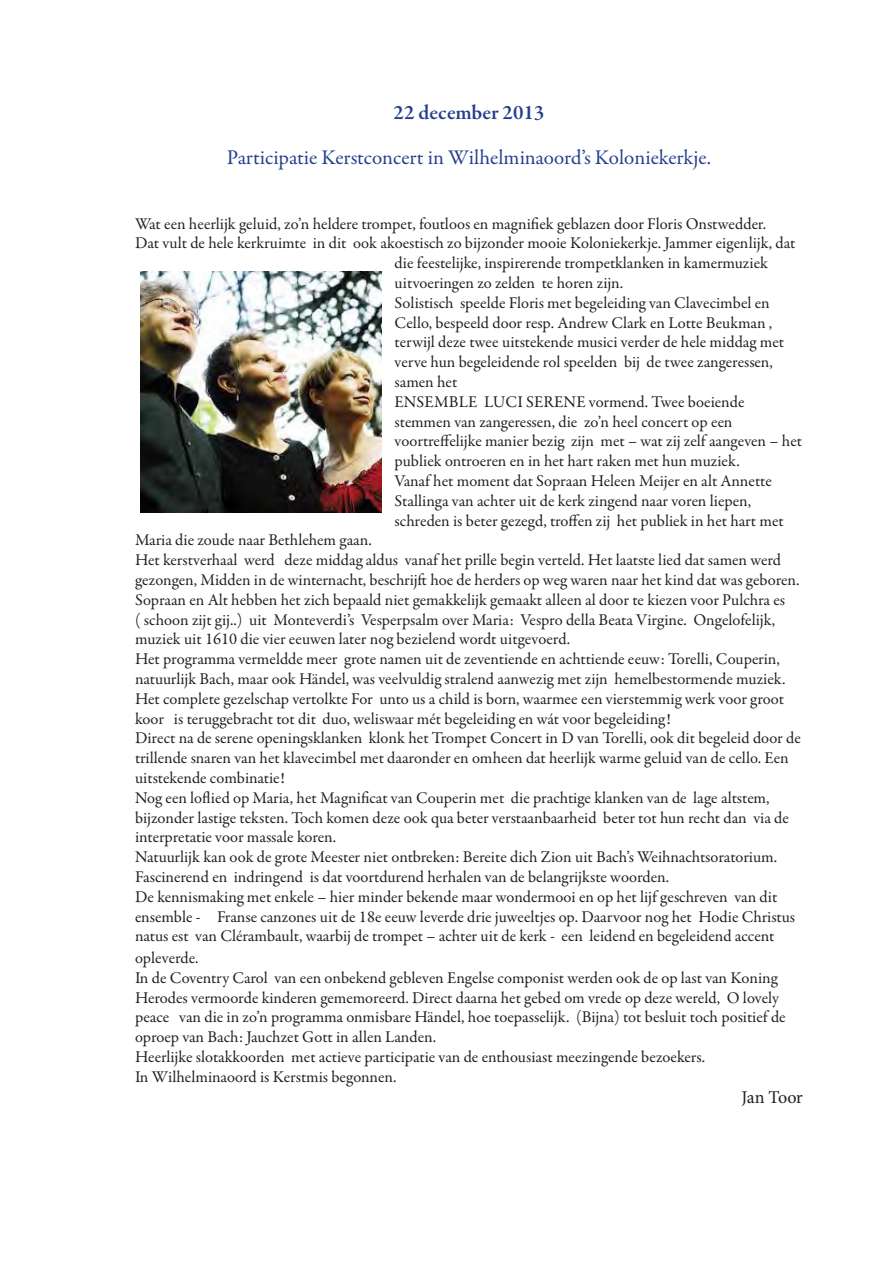
<style>
.page{position:relative;width:893px;height:1263px;background:#fff}
.page>*{position:absolute;margin:0;border:0;box-sizing:border-box;transform-origin:0 0}
.t1{font:21px "Garamond Premr Pro";color:#253f8e}
.t2{font:600 21px "Garamond Premr Pro";color:#253f8e}
.t3{font:18px "Minion Pro";letter-spacing:-.01em;color:#231f20}
.t4{font:16.5px/19.8px "Garamond Premr Pro";color:#231f20}
</style>
<div class="page">
<img style="left:140px;top:271px;width:241px;height:241px">
<p class="t2" style="left:394px;top:99px;width:152px">22 december 2013</p>
<p class="t1" style="left:227px;top:144px;width:486px">Participatie Kerstconcert in Wilhelminaoord’s Koloniekerkje.</p>
<p class="t4" style="left:135px;top:214px;width:633px">Wat een heerlijk geluid, zo’n heldere trompet, foutloos en magnifiek geblazen door Floris Onstwedder.</p>
<p class="t4" style="left:395px;top:234px;width:402px;text-indent:-260px">Dat vult de hele kerkruimte in dit ook akoestisch zo bijzonder mooie Koloniekerkje. Jammer eigenlijk, dat die feestelijke, inspirerende trompetklanken in kamermuziek</p>
<p class="t4" style="left:395px;top:273px;width:230px">uitvoeringen zo zelden te horen zijn.</p>
<p class="t4" style="left:395px;top:293px;width:391px">Solistisch speelde Floris met begeleiding van Clavecimbel en Cello, bespeeld door resp. Andrew Clark en Lotte Beukman , terwijl deze twee uitstekende musici verder de hele middag met verve hun begeleidende rol speelden bij de twee zangeressen, samen het</p>
<p class="t4" style="left:395px;top:392px;width:351px">ENSEMBLE LUCI SERENE vormend. Twee boeiende</p>
<p class="t4" style="left:395px;top:412px;width:339px">stemmen van zangeressen, die zo’n heel concert op een</p>
<p class="t4" style="left:395px;top:432px;width:409px">voortreffelijke manier bezig zijn met – wat zij zelf aangeven – het publiek ontroeren en in het hart raken met hun muziek.</p>
<p class="t4" style="left:395px;top:471px;width:379px">Vanaf het moment dat Sopraan Heleen Meijer en alt Annette</p>
<p class="t4" style="left:395px;top:491px;width:358px">Stallinga van achter uit de kerk zingend naar voren liepen,</p>
<p class="t4" style="left:395px;top:511px;width:391px">schreden is beter gezegd, troffen zij het publiek in het hart met</p>
<p class="t4" style="left:135px;top:531px;width:238px">Maria die zoude naar Bethlehem gaan.</p>
<p class="t4" style="left:135px;top:550px;width:666px">Het kerstverhaal werd deze middag aldus vanaf het prille begin verteld. Het laatste lied dat samen werd gezongen, Midden in de winternacht, beschrijft hoe de herders op weg waren naar het kind dat was geboren.</p>
<p class="t4" style="left:135px;top:590px;width:652px">Sopraan en Alt hebben het zich bepaald niet gemakkelijk gemaakt alleen al door te kiezen voor Pulchra es ( schoon zijt gij..) uit Monteverdi’s Vesperpsalm over Maria: Vespro della Beata Virgine. Ongelofelijk, muziek uit 1610 die vier eeuwen later nog bezielend wordt uitgevoerd.</p>
<p class="t4" style="left:135px;top:649px;width:652px">Het programma vermeldde meer grote namen uit de zeventiende en achttiende eeuw: Torelli, Couperin, natuurlijk Bach, maar ook Händel, was veelvuldig stralend aanwezig met zijn hemelbestormende muziek.<br>Het complete gezelschap vertolkte For unto us a child is born, waarmee een vierstemmig werk voor groot koor is teruggebracht tot dit duo, weliswaar mét begeleiding en wát voor begeleiding!</p>
<p class="t4" style="left:135px;top:729px;width:667px">Direct na de serene openingsklanken klonk het Trompet Concert in D van Torelli, ook dit begeleid door de trillende snaren van het klavecimbel met daaronder en omheen dat heerlijk warme geluid van de cello. Een uitstekende combinatie!</p>
<p class="t4" style="left:135px;top:788px;width:655px">Nog een loflied op Maria, het Magnificat van Couperin met die prachtige klanken van de lage altstem, bijzonder lastige teksten. Toch komen deze ook qua beter verstaanbaarheid beter tot hun recht dan via de interpretatie voor massale koren.</p>
<p class="t4" style="left:135px;top:847px;width:644px">Natuurlijk kan ook de grote Meester niet ontbreken: Bereite dich Zion uit Bach’s Weihnachtsoratorium.<br>Fascinerend en indringend is dat voortdurend herhalen van de belangrijkste woorden.</p>
<p class="t4" style="left:135px;top:887px;width:662px">De kennismaking met enkele – hier minder bekende maar wondermooi en op het lijf geschreven van dit ensemble - Franse canzones uit de 18e eeuw leverde drie juweeltjes op. Daarvoor nog het Hodie Christus natus est van Clérambault, waarbij de trompet – achter uit de kerk - een leidend en begeleidend accent</p>
<p class="t4" style="left:135px;top:948px;width:65px">opleverde.</p>
<p class="t4" style="left:135px;top:968px;width:652px">In de Coventry Carol van een onbekend gebleven Engelse componist werden ook de op last van Koning Herodes vermoorde kinderen gememoreerd. Direct daarna het gebed om vrede op deze wereld, O lovely peace van die in zo’n programma onmisbare Händel, hoe toepasselijk. (Bijna) tot besluit toch positief de oproep van Bach: Jauchzet Gott in allen Landen.</p>
<p class="t4" style="left:135px;top:1047px;width:572px">Heerlijke slotakkoorden met actieve participatie van de enthousiast meezingende bezoekers.</p>
<p class="t4" style="left:135px;top:1067px;width:263px">In Wilhelminaoord is Kerstmis begonnen.</p>
<p class="t3" style="left:741px;top:1086px;width:63px">Jan Toor</p>
</div>
